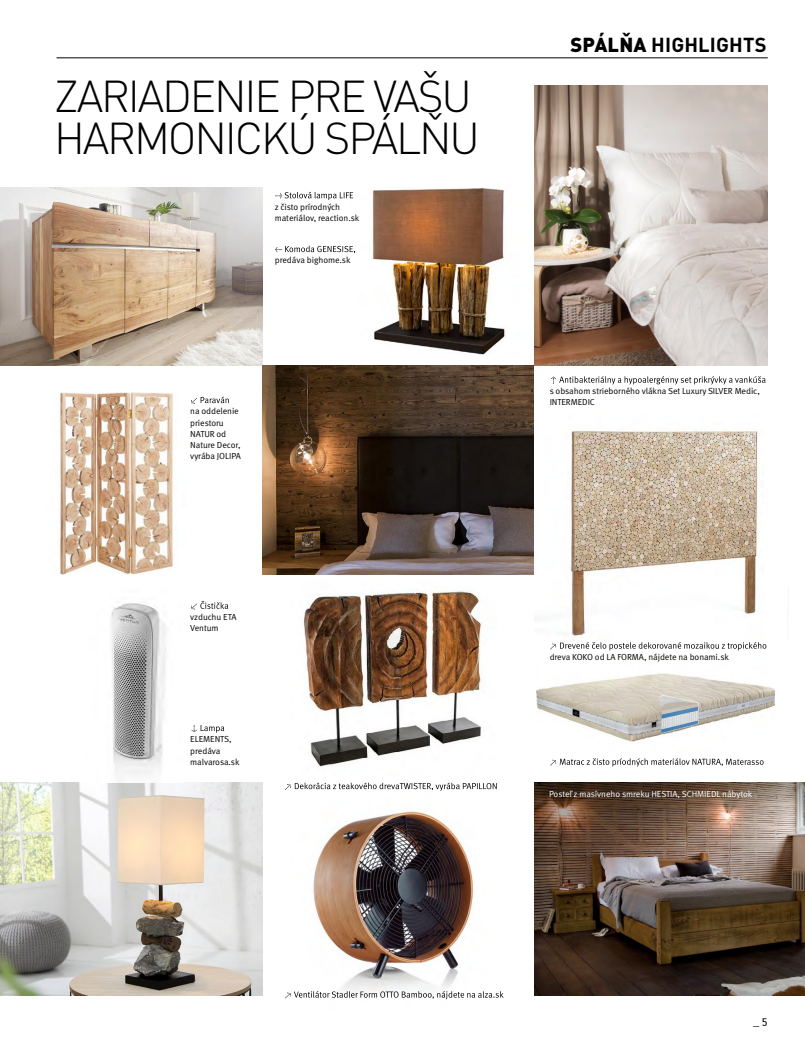
<style>
.page{position:relative;width:805px;height:1053px;background:#fff}
.page>*{position:absolute;margin:0;border:0;box-sizing:border-box;transform-origin:0 0}
.t1{font:300 44.12px/42.2px "DIN Pro";letter-spacing:-.05em;color:#000}
.t2{font:700 20px "DIN Pro";letter-spacing:.01em;color:#000}
.t3{font:300 12.5px "PF Handbook Pro";color:#000}
.t4{font:8.75px/11.2px "Meta Pro";letter-spacing:-.01em;color:#000}
.t5{font:8.75px "Meta Pro";letter-spacing:-.01em;color:#fff}
.s1{font-weight:900}
.s2{font-weight:400}
</style>
<div class="page">
<img style="left:570px;top:429px;width:188px;height:208px">
<img style="left:534px;top:782px;width:270px;height:213px">
<img style="left:0;top:188px;width:262px;height:177px">
<hr style="left:56px;top:57px;width:711px;height:1px;background:#000">
<img style="left:0;top:782px;width:262px;height:213px">
<img style="left:534px;top:86px;width:233px;height:279px">
<img style="left:353px;top:188px;width:153px;height:167px">
<img style="left:59px;top:392px;width:115px;height:183px">
<img style="left:262px;top:365px;width:271px;height:210px">
<img style="left:313px;top:790px;width:160px;height:210px">
<img style="left:303px;top:590px;width:179px;height:177px">
<img style="left:111px;top:603px;width:55px;height:172px">
<img style="left:536px;top:673px;width:238px;height:70px">
<svg style="left:275px;top:192px;width:78px;height:8px"></svg>
<svg style="left:275px;top:245px;width:80px;height:8px"></svg>
<svg style="left:551px;top:376px;width:214px;height:8px"></svg>
<svg style="left:191px;top:396px;width:38px;height:8px"></svg>
<svg style="left:191px;top:601px;width:37px;height:8px"></svg>
<svg style="left:191px;top:725px;width:33px;height:7px"></svg>
<svg style="left:550px;top:642px;width:216px;height:8px"></svg>
<svg style="left:285px;top:782px;width:211px;height:8px"></svg>
<svg style="left:285px;top:990px;width:218px;height:9px"></svg>
<svg style="left:550px;top:758px;width:213px;height:8px"></svg>
<h1 class="t1" style="left:54px;top:74px;width:427px">ZARIADENIE PRE VAŠU<br>HARMONICKÚ SPÁLŇU</h1>
<p class="t4" style="left:275px;top:201px;width:86px">z čisto prírodných materiálov, reaction.sk</p>
<p class="t4" style="left:275px;top:255px;width:77px">predáva bighome.sk</p>
<p class="t4" style="left:190px;top:406px;width:52px">na oddelenie priestoru<br>NATUR od<br>Nature Decor, vyrába JOLIPA</p>
<p class="t4" style="left:190px;top:611px;width:48px">vzduchu ETA<br>Ventum</p>
<p class="t4" style="left:190px;top:733px;width:51px">ELEMENTS, predáva malvarosa.sk</p>
<h2 class="t2" style="left:570px;top:32px;width:197px"><span class="s1">SPÁLŇA</span> HIGHLIGHTS</h2>
<p class="t4" style="left:549px;top:385px;width:212px">s obsahom strieborného vlákna Set Luxury SILVER Medic,<br>INTERMEDIC</p>
<p class="t4" style="left:549px;top:651px;width:181px">dreva KOKO od LA FORMA, nájdete na bonami.sk</p>
<p class="t5" style="left:549px;top:788px;width:205px">Posteľ z masívneho smreku HESTIA, SCHMIEDL nábytok</p>
<h3 class="t3" style="left:753px;top:1013px;width:16px">_<span class="s2">5</span></h3>
</div>
